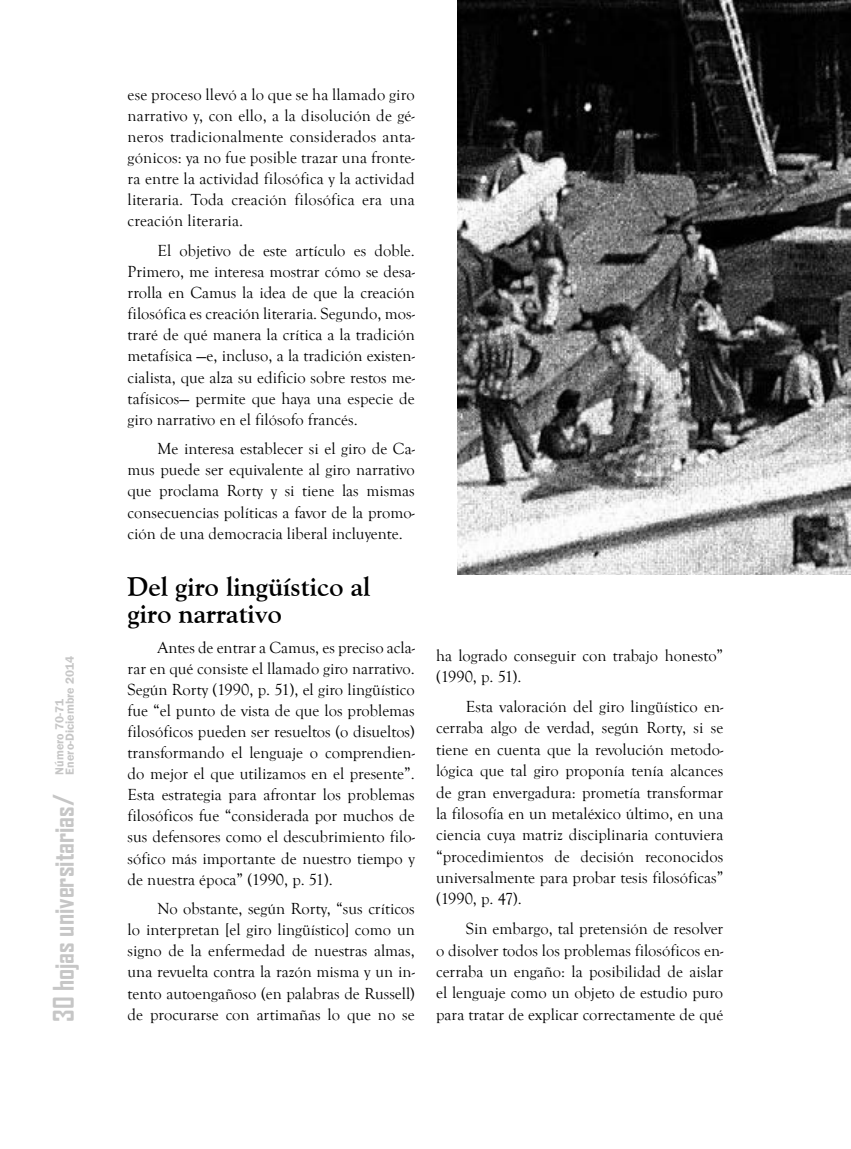
<style>
.page{position:relative;width:851px;height:1149px;background:#fff}
.page>*{position:absolute;margin:0;border:0;box-sizing:border-box;transform-origin:0 0}
.t1{font:700 27.15px "Agency FB";color:#c6c6c6}
.t2{font:700 27px/27.2px "Goudy Old Style BT";color:#000}
.t3{font:16.5px/21px "Goudy Old Style T";color:#000;text-align:justify}
.t4{font:600 12px/10.5px "Franklin Gothic";color:#c6c6c6}
</style>
<div class="page">
<img style="left:457px;top:0;width:393px;height:574px">
<p class="t4" style="left:54px;top:774px;width:120px;rotate:-90deg">Número 70-71<br>Enero-Diciembre 2014</p>
<h1 class="t1" style="left:47px;top:1021px;width:229px;rotate:-90deg">30 hojas universitarias/</h1>
<p class="t3" style="left:128px;top:84px;width:288px">ese proceso llevó a lo que se ha llamado giro narrativo y, con ello, a la disolución de gé&shy;neros tradicionalmente considerados anta&shy;gónicos: ya no fue posible trazar una fronte&shy;ra entre la actividad filosófica y la actividad literaria. Toda creación filosófica era una creación literaria.</p>
<p class="t3" style="left:128px;top:240px;width:289px;text-indent:30px">El objetivo de este artículo es doble.<br>Primero, me interesa mostrar cómo se desa&shy;rrolla en Camus la idea de que la creación filosófica es creación literaria. Segundo, mos&shy;traré de qué manera la crítica a la tradición metafísica —e, incluso, a la tradición existen&shy;cialista, que alza su edificio sobre restos me&shy;tafísicos— permite que haya una especie de giro narrativo en el filósofo francés.</p>
<p class="t3" style="left:128px;top:438px;width:289px;text-indent:30px">Me interesa establecer si el giro de Ca&shy;mus puede ser equivalente al giro narrativo que proclama Rorty y si tiene las mismas consecuencias políticas a favor de la promo&shy;ción de una democracia liberal incluyente.</p>
<h2 class="t2" style="left:128px;top:572px;width:244px">Del giro lingüístico al giro narrativo</h2>
<p class="t3" style="left:128px;top:637px;width:289px;text-indent:30px">Antes de entrar a Camus, es preciso acla&shy;rar en qué consiste el llamado giro narrativo.<br>Según Rorty (1990, p. 51), el giro lingüístico fue “el punto de vista de que los problemas filosóficos pueden ser resueltos (o disueltos) transformando el lenguaje o comprendien&shy;do mejor el que utilizamos en el presente”.<br>Esta estrategia para afrontar los problemas filosóficos fue “considerada por muchos de sus defensores como el descubrimiento filo&shy;sófico más importante de nuestro tiempo y de nuestra época” (1990, p. 51).</p>
<p class="t3" style="left:128px;top:898px;width:289px;text-indent:30px">No obstante, según Rorty, “sus críticos lo interpretan [el giro lingüístico] como un signo de la enfermedad de nuestras almas, una revuelta contra la razón misma y un in&shy;tento autoengañoso (en palabras de Russell) de procurarse con artimañas lo que no se</p>
<p class="t3" style="left:436px;top:645px;width:288px">ha logrado conseguir con trabajo honesto” (1990, p. 51).</p>
<p class="t3" style="left:436px;top:696px;width:289px;text-indent:30px">Esta valoración del giro lingüístico en&shy;cerraba algo de verdad, según Rorty, si se tiene en cuenta que la revolución metodo&shy;lógica que tal giro proponía tenía alcances de gran envergadura: prometía transformar la filosofía en un metaléxico último, en una ciencia cuya matriz disciplinaria contuviera “procedimientos de decisión reconocidos universalmente para probar tesis filosóficas” (1990, p. 47).</p>
<p class="t3" style="left:436px;top:918px;width:289px;text-indent:30px">Sin embargo, tal pretensión de resolver o disolver todos los problemas filosóficos en&shy;cerraba un engaño: la posibilidad de aislar el lenguaje como un objeto de estudio puro para tratar de explicar correctamente de qué</p>
</div>
